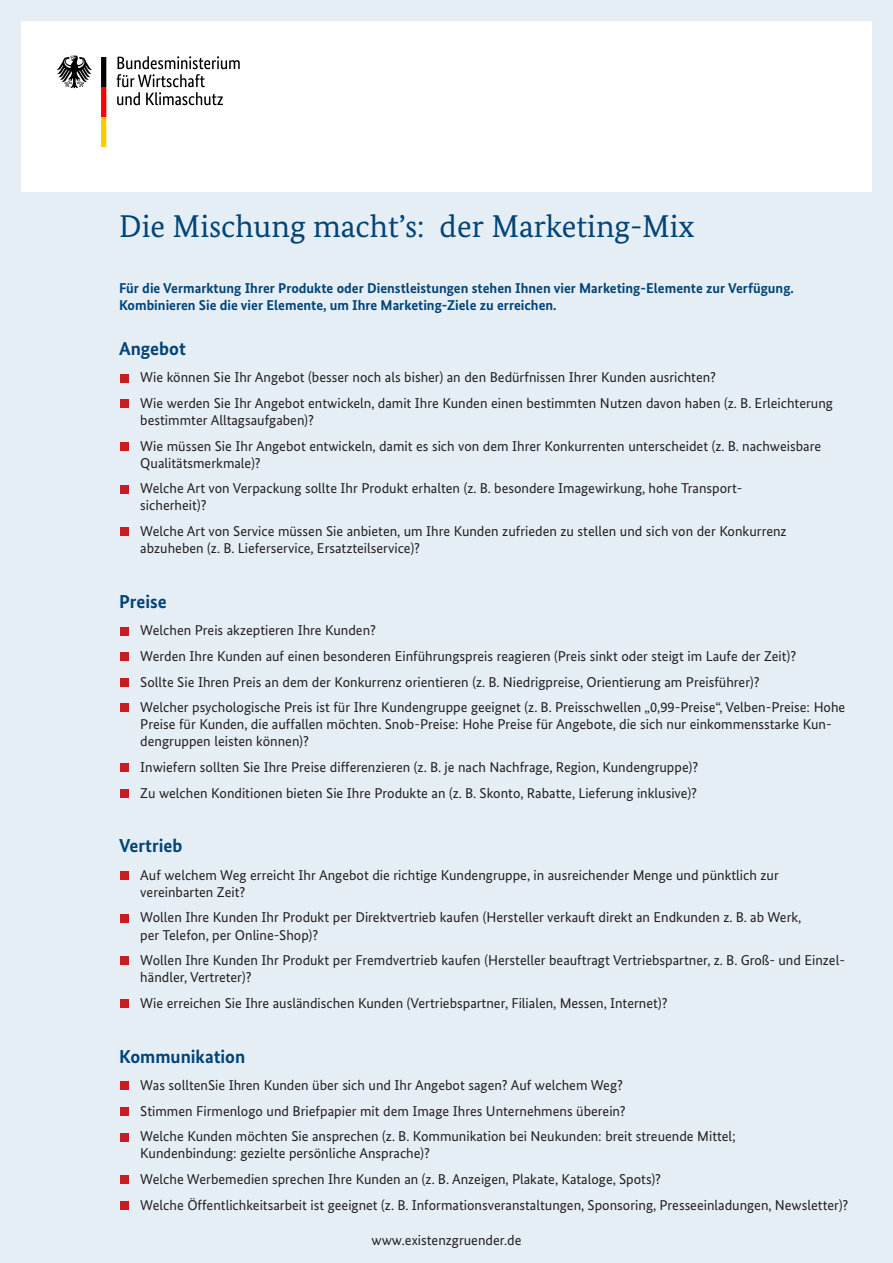
<style>
.page{position:relative;width:893px;height:1263px;background:#e5eef5}
.page>*{position:absolute;margin:0;border:0;box-sizing:border-box;transform-origin:0 0}
.t1{font:31.5px "Bundes Serif";color:#004377}
.t2{font:700 18.75px "Bundes Sans";color:#004377}
.t3{font:14.25px/25.7px "Bundes Sans";color:#231f20}
.t4{font:700 14.25px/17.1px "Bundes Sans";color:#004377}
</style>
<div class="page">
<div style="left:21px;top:21px;width:851px;height:170px;background:#fff"></div>
<div style="left:121px;top:1201px;width:8px;height:9px;background:#c61c22"></div>
<div style="left:121px;top:1175px;width:8px;height:9px;background:#c61c22"></div>
<div style="left:121px;top:1133px;width:8px;height:8px;background:#c61c22"></div>
<div style="left:121px;top:1107px;width:8px;height:9px;background:#c61c22"></div>
<div style="left:121px;top:1081px;width:8px;height:9px;background:#c61c22"></div>
<div style="left:121px;top:999px;width:8px;height:9px;background:#c61c22"></div>
<div style="left:121px;top:957px;width:8px;height:8px;background:#c61c22"></div>
<div style="left:121px;top:914px;width:8px;height:8px;background:#c61c22"></div>
<div style="left:121px;top:871px;width:8px;height:9px;background:#c61c22"></div>
<div style="left:121px;top:789px;width:8px;height:8px;background:#c61c22"></div>
<div style="left:121px;top:763px;width:8px;height:9px;background:#c61c22"></div>
<div style="left:121px;top:704px;width:8px;height:8px;background:#c61c22"></div>
<div style="left:121px;top:678px;width:8px;height:8px;background:#c61c22"></div>
<div style="left:121px;top:652px;width:8px;height:9px;background:#c61c22"></div>
<div style="left:121px;top:627px;width:8px;height:8px;background:#c61c22"></div>
<div style="left:121px;top:527px;width:8px;height:9px;background:#c61c22"></div>
<div style="left:121px;top:485px;width:8px;height:8px;background:#c61c22"></div>
<div style="left:121px;top:442px;width:8px;height:9px;background:#c61c22"></div>
<div style="left:121px;top:399px;width:8px;height:9px;background:#c61c22"></div>
<div style="left:121px;top:374px;width:8px;height:8px;background:#c61c22"></div>
<img style="left:56px;top:55px;width:184px;height:93px">
<h1 class="t1" style="left:119px;top:214px;width:577px">Die Mischung macht’s: der Marketing-Mix</h1>
<p class="t4" style="left:119px;top:281px;width:676px">Für die Vermarktung Ihrer Produkte oder Dienstleistungen stehen Ihnen vier Marketing-Elemente zur Verfügung.<br>Kombinieren Sie die vier Elemente, um Ihre Marketing-Ziele zu erreichen.</p>
<h2 class="t2" style="left:119px;top:341px;width:68px">Angebot</h2>
<p class="t3" style="left:140px;top:366px;width:694px">Wie können Sie Ihr Angebot (besser noch als bisher) an den Bedürfnissen Ihrer Kunden ausrichten?<br>Wie werden Sie Ihr Angebot entwickeln, damit Ihre Kunden einen bestimmten Nutzen davon haben (z. B. Erleichterung</p>
<p class="t3" style="left:140px;top:408px;width:682px">bestimmter Alltagsaufgaben)?<br>Wie müssen Sie Ihr Angebot entwickeln, damit es sich von dem Ihrer Konkurrenten unterscheidet (z. B. nachweisbare</p>
<p class="t3" style="left:140px;top:451px;width:604px">Qualitätsmerkmale)?<br>Welche Art von Verpackung sollte Ihr Produkt erhalten (z. B. besondere Imagewirkung, hohe Transport-</p>
<p class="t3" style="left:140px;top:494px;width:648px">sicherheit)?<br>Welche Art von Service müssen Sie anbieten, um Ihre Kunden zufrieden zu stellen und sich von der Konkurrenz</p>
<p class="t3" style="left:140px;top:537px;width:281px">abzuheben (z. B. Lieferservice, Ersatzteilservice)?</p>
<h2 class="t2" style="left:119px;top:594px;width:49px">Preise</h2>
<p class="t3" style="left:140px;top:619px;width:706px">Welchen Preis akzeptieren Ihre Kunden?<br>Werden Ihre Kunden auf einen besonderen Einführungspreis reagieren (Preis sinkt oder steigt im Laufe der Zeit)?<br>Sollte Sie Ihren Preis an dem der Konkurrenz orientieren (z. B. Niedrigpreise, Orientierung am Preisführer)?<br>Welcher psychologische Preis ist für Ihre Kundengruppe geeignet (z. B. Preisschwellen „0,99-Preise“, Velben-Preise: Hohe</p>
<p class="t3" style="left:140px;top:717px;width:693px;line-height:17.1px">Preise für Kunden, die auffallen möchten. Snob-Preise: Hohe Preise für Angebote, die sich nur einkommensstarke Kun&shy;dengruppen leisten können)?</p>
<p class="t3" style="left:140px;top:755px;width:559px">Inwiefern sollten Sie Ihre Preise differenzieren (z. B. je nach Nachfrage, Region, Kundengruppe)?<br>Zu welchen Konditionen bieten Sie Ihre Produkte an (z. B. Skonto, Rabatte, Lieferung inklusive)?</p>
<h2 class="t2" style="left:119px;top:839px;width:65px">Vertrieb</h2>
<p class="t3" style="left:140px;top:867px;width:640px;line-height:17.1px">Auf welchem Weg erreicht Ihr Angebot die richtige Kundengruppe, in ausreichender Menge und pünktlich zur vereinbarten Zeit?</p>
<p class="t3" style="left:140px;top:910px;width:663px;line-height:17.1px">Wollen Ihre Kunden Ihr Produkt per Direktvertrieb kaufen (Hersteller verkauft direkt an Endkunden z. B. ab Werk, per Telefon, per Online-Shop)?</p>
<p class="t3" style="left:140px;top:953px;width:706px;line-height:17.1px">Wollen Ihre Kunden Ihr Produkt per Fremdvertrieb kaufen (Hersteller beauftragt Vertriebspartner, z. B. Groß- und Einzel&shy;händler, Vertreter)?</p>
<p class="t3" style="left:140px;top:991px;width:529px">Wie erreichen Sie Ihre ausländischen Kunden (Vertriebspartner, Filialen, Messen, Internet)?</p>
<h2 class="t2" style="left:119px;top:1049px;width:128px">Kommunikation</h2>
<p class="t3" style="left:140px;top:1074px;width:597px">Was solltenSie Ihren Kunden über sich und Ihr Angebot sagen? Auf welchem Weg?<br>Stimmen Firmenlogo und Briefpapier mit dem Image Ihres Unternehmens überein?<br>Welche Kunden möchten Sie ansprechen (z. B. Kommunikation bei Neukunden: breit streuende Mittel;</p>
<p class="t3" style="left:140px;top:1142px;width:710px">Kundenbindung: gezielte persönliche Ansprache)?<br>Welche Werbemedien sprechen Ihre Kunden an (z. B. Anzeigen, Plakate, Kataloge, Spots)?<br>Welche Öffentlichkeitsarbeit ist geeignet (z. B. Informationsveranstaltungen, Sponsoring, Presseeinladungen, Newsletter)?</p>
<p class="t3" style="left:371px;top:1229px;width:151px">www.existenzgruender.de</p>
</div>
